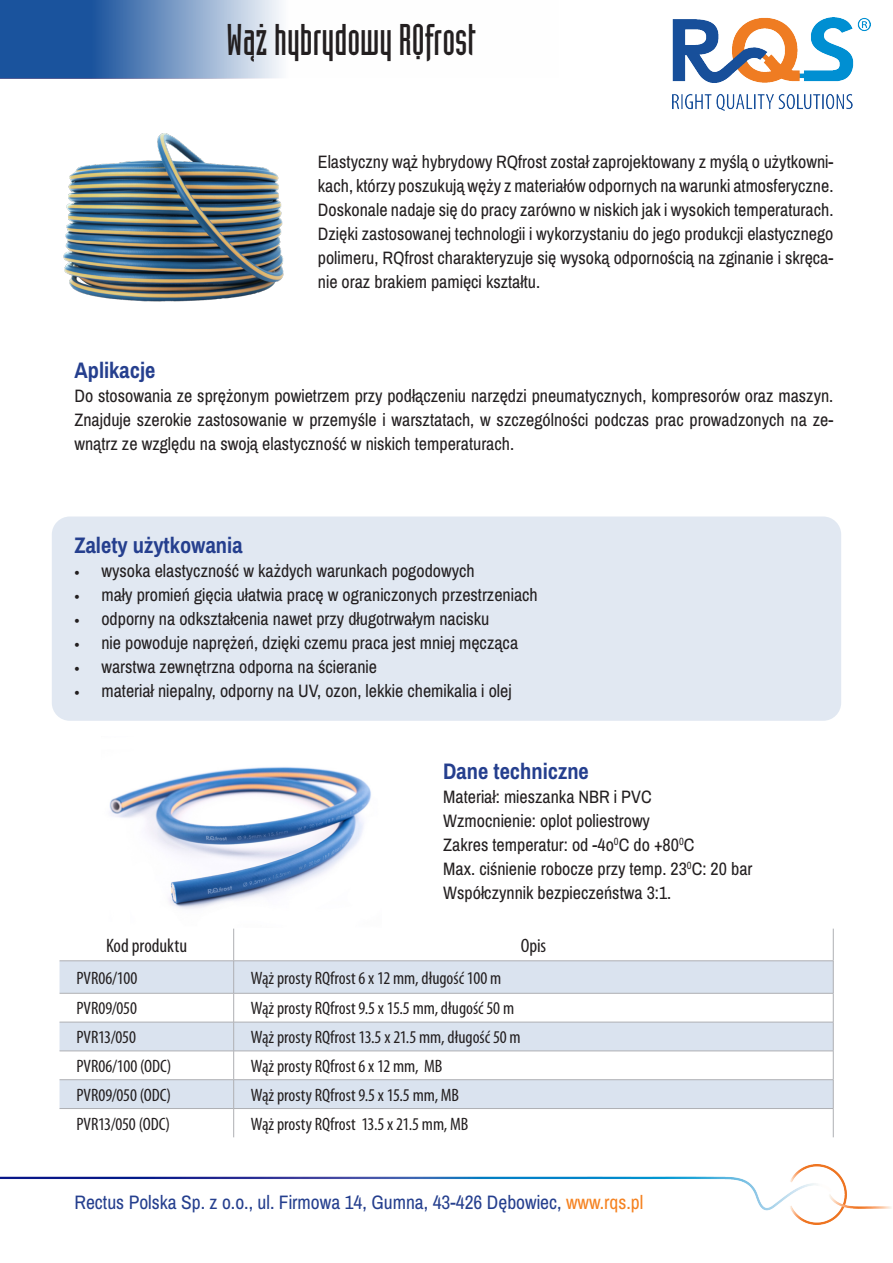
<style>
.page{position:relative;width:893px;height:1263px;background:#fff}
.page>*{position:absolute;margin:0;border:0;box-sizing:border-box;transform-origin:0 0}
.t1{font:43.5px "Industria LT Std Solid PL";color:#231f20}
.t2{font:700 22.5px "Archivo Narrow";color:#253f8e}
.t3{font:19.5px "Archivo Narrow";color:#253f8e}
.tab_pogrubiony_S{font:condensed 19.5px "Myriad Pro";color:#231f20}
.t4{font:18px/24px "Archivo Narrow";color:#231f20;text-align:justify}
.tab_pogrubiony_S-2{font:condensed 18px "Myriad Pro";color:#231f20}
.s1{color:#f58220}
</style>
<div class="page">
<div style="left:52px;top:516px;width:789px;height:205px;background:#e1e8f2;border-radius:18px"></div>
<svg style="left:0;top:0;width:281px;height:79px;background:#648abc"></svg>
<svg style="left:60px;top:961px;width:773px;height:147px;fill:#dae3ef"></svg>
<hr style="left:233px;top:929px;width:1px;height:32px;background:#aeafb3">
<hr style="left:833px;top:929px;width:1px;height:32px;background:#aeafb3">
<hr style="left:60px;top:960px;width:174px;height:1px;background:#aeafb3">
<hr style="left:234px;top:960px;width:599px;height:1px;background:#aeafb3">
<hr style="left:233px;top:961px;width:1px;height:32px;background:#aeafb3">
<hr style="left:833px;top:961px;width:1px;height:32px;background:#aeafb3">
<hr style="left:234px;top:993px;width:599px;height:1px;background:#aeafb3">
<hr style="left:234px;top:1022px;width:599px;height:1px;background:#aeafb3">
<hr style="left:234px;top:1051px;width:599px;height:1px;background:#aeafb3">
<hr style="left:234px;top:1079px;width:599px;height:1px;background:#aeafb3">
<hr style="left:234px;top:1108px;width:599px;height:1px;background:#aeafb3">
<svg style="left:60px;top:993px;width:174px;height:144px"></svg>
<svg style="left:833px;top:993px;width:1px;height:144px"></svg>
<img style="left:63px;top:133px;width:221px;height:169px">
<img style="left:0;top:1164px;width:892px;height:60px">
<img style="left:109px;top:767px;width:262px;height:142px">
<img style="left:672px;top:17px;width:198px;height:94px">
<p class="t1" style="left:227px;top:16px;width:250px">Wąż hybrydowy RQfrost</p>
<p class="t4" style="left:318px;top:151px;width:517px">Elastyczny wąż hybrydowy RQfrost został zaprojektowany z myślą o użytkowni&shy;kach, którzy poszukują węży z materiałów odpornych na warunki atmosferyczne.<br>Doskonale nadaje się do pracy zarówno w niskich jak i wysokich temperaturach.<br>Dzięki zastosowanej technologii i wykorzystaniu do jego produkcji elastycznego polimeru, RQfrost charakteryzuje się wysoką odpornością na zginanie i skręca&shy;nie oraz brakiem pamięci kształtu.</p>
<p class="t2" style="left:74px;top:356px;width:83px">Aplikacje</p>
<p class="t4" style="left:74px;top:384px;width:760px">Do stosowania ze sprężonym powietrzem przy podłączeniu narzędzi pneumatycznych, kompresorów oraz maszyn.<br>Znajduje szerokie zastosowanie w przemyśle i warsztatach, w szczególności podczas prac prowadzonych na ze&shy;wnątrz ze względu na swoją elastyczność w niskich temperaturach.</p>
<p class="t2" style="left:74px;top:532px;width:170px">Zalety użytkowania</p>
<p class="t4" style="left:74px;top:559px;width:402px">• wysoka elastyczność w każdych warunkach pogodowych</p>
<p class="t4" style="left:74px;top:583px;width:465px">• mały promień gięcia ułatwia pracę w ograniczonych przestrzeniach</p>
<p class="t4" style="left:74px;top:607px;width:417px">• odporny na odkształcenia nawet przy długotrwałym nacisku</p>
<p class="t4" style="left:74px;top:631px;width:445px">• nie powoduje naprężeń, dzięki czemu praca jest mniej męcząca</p>
<p class="t4" style="left:74px;top:655px;width:304px">• warstwa zewnętrzna odporna na ścieranie</p>
<p class="t4" style="left:74px;top:679px;width:439px">• materiał niepalny, odporny na UV, ozon, lekkie chemikalia i olej</p>
<p class="t2" style="left:443px;top:757px;width:147px">Dane techniczne</p>
<p class="t4" style="left:443px;top:785px;width:210px">Materiał: mieszanka NBR i PVC</p>
<p class="t4" style="left:443px;top:809px;width:208px">Wzmocnienie: oplot poliestrowy</p>
<p class="t4" style="left:443px;top:833px;width:253px">Zakres temperatur: od -4o<sup>0</sup>C do +80<sup>0</sup>C</p>
<p class="t4" style="left:443px;top:857px;width:311px">Max. ciśnienie robocze przy temp. 23<sup>0</sup>C: 20 bar</p>
<p class="t4" style="left:443px;top:881px;width:230px">Współczynnik bezpieczeństwa 3:1.</p>
<p class="tab_pogrubiony_S" style="left:106px;top:934px;width:83px">Kod produktu</p>
<p class="tab_pogrubiony_S" style="left:521px;top:934px;width:27px">Opis</p>
<p class="tab_pogrubiony_S-2" style="left:77px;top:967px;width:62px">PVR06/100</p>
<p class="tab_pogrubiony_S-2" style="left:251px;top:967px;width:252px">Wąż prosty RQfrost 6 x 12 mm, długość 100 m</p>
<p class="tab_pogrubiony_S-2" style="left:77px;top:997px;width:62px">PVR09/050</p>
<p class="tab_pogrubiony_S-2" style="left:251px;top:997px;width:265px">Wąż prosty RQfrost 9.5 x 15.5 mm, długość 50 m</p>
<p class="tab_pogrubiony_S-2" style="left:77px;top:1026px;width:61px">PVR13/050</p>
<p class="tab_pogrubiony_S-2" style="left:251px;top:1026px;width:271px">Wąż prosty RQfrost 13.5 x 21.5 mm, długość 50 m</p>
<p class="tab_pogrubiony_S-2" style="left:77px;top:1055px;width:96px">PVR06/100 (ODC)</p>
<p class="tab_pogrubiony_S-2" style="left:251px;top:1055px;width:193px">Wąż prosty RQfrost 6 x 12 mm, MB</p>
<p class="tab_pogrubiony_S-2" style="left:77px;top:1084px;width:96px">PVR09/050 (ODC)</p>
<p class="tab_pogrubiony_S-2" style="left:251px;top:1084px;width:210px">Wąż prosty RQfrost 9.5 x 15.5 mm, MB</p>
<p class="tab_pogrubiony_S-2" style="left:77px;top:1113px;width:95px">PVR13/050 (ODC)</p>
<p class="tab_pogrubiony_S-2" style="left:251px;top:1113px;width:219px">Wąż prosty RQfrost 13.5 x 21.5 mm, MB</p>
<p class="t3" style="left:75px;top:1190px;width:570px">Rectus Polska Sp. z o.o., ul. Firmowa 14, Gumna, 43-426 Dębowiec, <span class="s1">www.rqs.pl</span></p>
</div>
